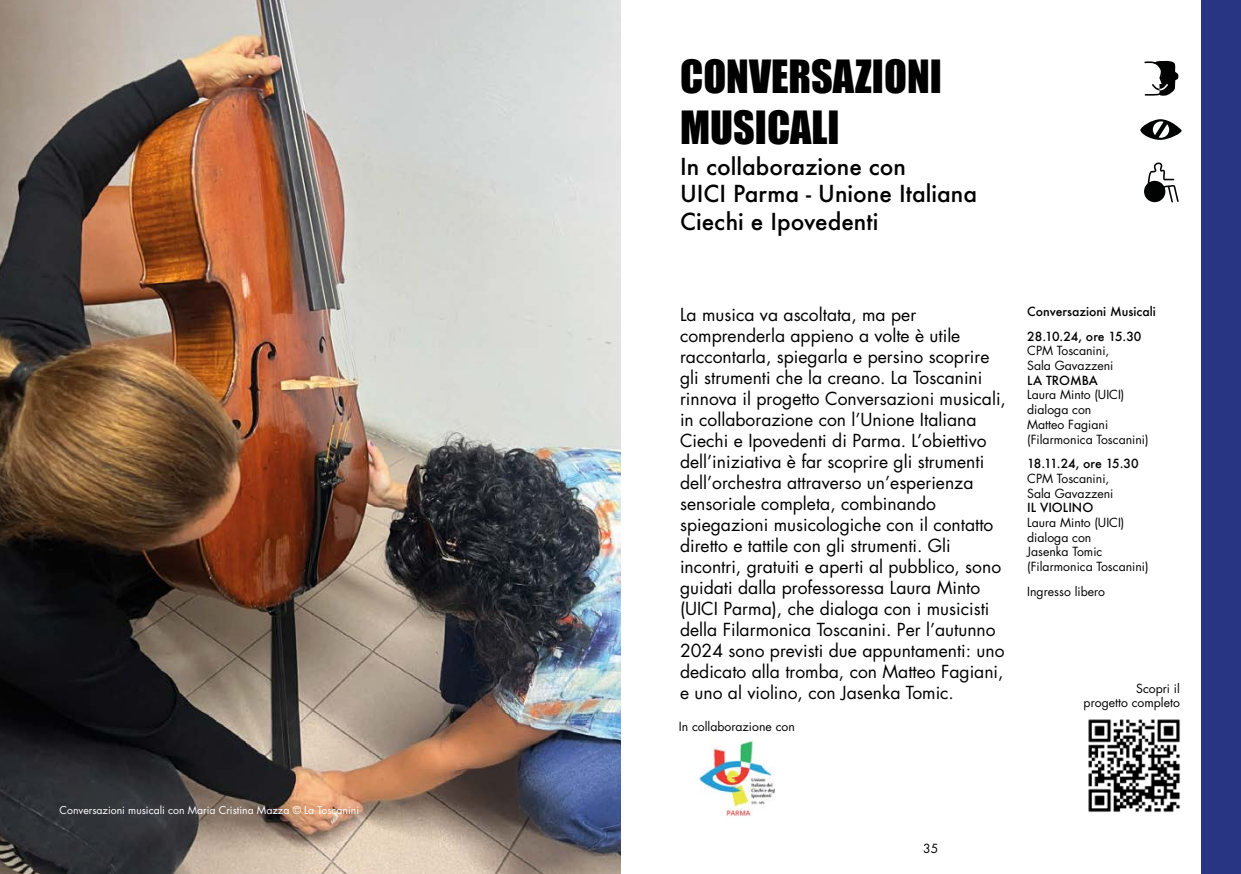
<style>
.page{position:relative;width:1241px;height:874px;background:#fff}
.page>*{position:absolute;margin:0;border:0;box-sizing:border-box;transform-origin:0 0}
.t1{font:42px/50.4px "Impact";color:#000}
.t2{font:500 22.75px/27.3px "Futura";color:#000}
.t3{font:17.5px/21px "Futura Std";color:#000}
.t4{font:12.25px "Futura Std";color:#000}
.t5{font:500 12.25px "Futura";color:#000}
.t6{font:10.5px "Futura Std";color:#fff}
</style>
<div class="page">
<img style="left:0;top:0;width:620px;height:873px">
<img style="left:1088px;top:719px;width:92px;height:93px">
<img style="left:699px;top:740px;width:75px;height:78px">
<div style="left:1201px;top:0;width:39px;height:873px;background:#283583"></div>
<svg style="left:1144px;top:60px;width:34px;height:36px"></svg>
<svg style="left:1140px;top:119px;width:42px;height:21px"></svg>
<svg style="left:1143px;top:181px;width:22px;height:21px"></svg>
<svg style="left:1147px;top:162px;width:31px;height:40px"></svg>
<hr style="left:1085px;top:737px;width:65px;height:1px;background:#275b9b">
<hr style="left:1085px;top:762px;width:86px;height:1px;background:#275b9b">
<hr style="left:1085px;top:787px;width:95px;height:1px;background:#275b9b">
<hr style="left:1085px;top:812px;width:89px;height:1px;background:#275b9b">
<p class="t6" style="left:60px;top:803px;width:301px">Conversazioni musicali con Maria Cristina Mazza © La Toscanini</p>
<p class="t1" style="left:680px;top:50px;width:263px">CONVERSAZIONI<br>MUSICALI</p>
<p class="t2" style="left:680px;top:153px;width:227px">In collaborazione con</p>
<p class="t2" style="left:680px;top:180px;width:298px">UICI Parma - Unione Italiana<br>Ciechi e Ipovedenti</p>
<p class="t3" style="left:680px;top:304px;width:327px">La musica va ascoltata, ma per comprenderla appieno a volte è utile raccontarla, spiegarla e persino scoprire gli strumenti che la creano. La Toscanini rinnova il progetto Conversazioni musicali, in collaborazione con l’Unione Italiana Ciechi e Ipovedenti di Parma. L’obiettivo dell’iniziativa è far scoprire gli strumenti dell’orchestra attraverso un’esperienza sensoriale completa, combinando spiegazioni musicologiche con il contatto diretto e tattile con gli strumenti. Gli incontri, gratuiti e aperti al pubblico, sono guidati dalla professoressa Laura Minto (UICI Parma), che dialoga con i musicisti della Filarmonica Toscanini. Per l’autunno 2024 sono previsti due appuntamenti: uno dedicato alla tromba, con Matteo Fagiani, e uno al violino, con Jasenka Tomic.</p>
<p class="t4" style="left:678px;top:718px;width:117px">In collaborazione con</p>
<p class="t5" style="left:1027px;top:303px;width:130px">Conversazioni Musicali</p>
<p class="t5" style="left:1027px;top:327px;width:116px">28.10.24, ore 15.30</p>
<p class="t4" style="left:1027px;top:343px;width:84px">CPM Toscanini,</p>
<p class="t4" style="left:1027px;top:357px;width:88px">Sala Gavazzeni</p>
<p class="t5" style="left:1027px;top:371px;width:72px">LA TROMBA</p>
<p class="t4" style="left:1027px;top:387px;width:99px">Laura Minto (UICI)</p>
<p class="t4" style="left:1027px;top:401px;width:66px">dialoga con</p>
<p class="t4" style="left:1027px;top:416px;width:82px">Matteo Fagiani</p>
<p class="t4" style="left:1027px;top:431px;width:123px">(Filarmonica Toscanini)</p>
<p class="t5" style="left:1027px;top:455px;width:113px">18.11.24, ore 15.30</p>
<p class="t4" style="left:1027px;top:470px;width:84px">CPM Toscanini,</p>
<p class="t4" style="left:1027px;top:485px;width:88px">Sala Gavazzeni</p>
<p class="t5" style="left:1027px;top:499px;width:68px">IL VIOLINO</p>
<p class="t4" style="left:1027px;top:514px;width:99px">Laura Minto (UICI)</p>
<p class="t4" style="left:1027px;top:529px;width:66px">dialoga con</p>
<p class="t4" style="left:1027px;top:544px;width:77px">Jasenka Tomic</p>
<p class="t4" style="left:1027px;top:558px;width:123px">(Filarmonica Toscanini)</p>
<p class="t4" style="left:1027px;top:583px;width:79px">Ingresso libero</p>
<p class="t4" style="left:1135px;top:680px;width:45px">Scopri il</p>
<p class="t4" style="left:1083px;top:694px;width:98px">progetto completo</p>
<p class="t4" style="left:923px;top:840px;width:17px">35</p>
</div>
